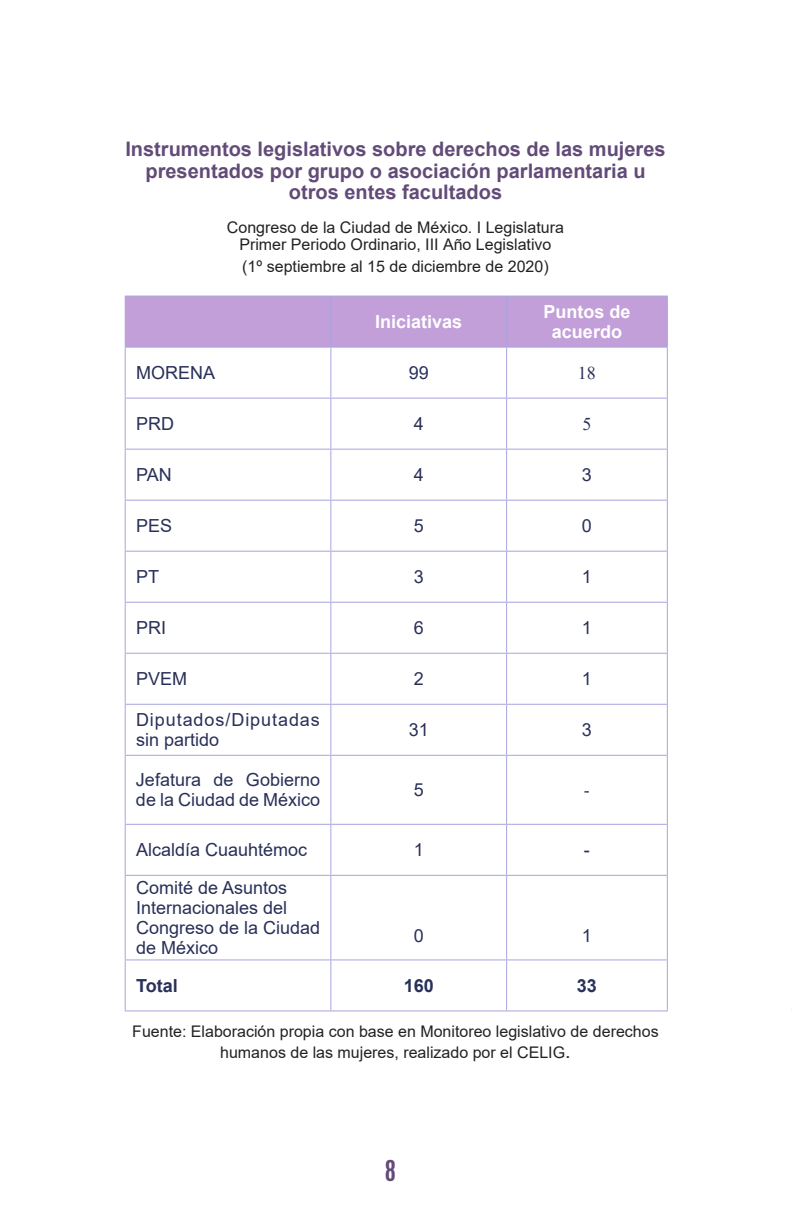
<style>
.page{position:relative;width:792px;height:1224px;background:#fff}
.page>*{position:absolute;margin:0;border:0;box-sizing:border-box;transform-origin:0 0}
.t1{font:700 24px "Antonio";color:#624b78}
.t2{font:700 20px/21.6px "Arial";color:#624b78;text-align:center}
.t3{font:18px/20px "Arial";color:#293059}
.t4{font:18px/20px "Arial";letter-spacing:.05em;color:#293059}
.t5{font:700 18px/20px "Arial";color:#fff;text-align:center}
.t6{font:700 18px "Arial";color:#293059}
.t7{font:18px "Times New Roman";color:#293059}
.t8{font:16px/17.2px "Arial";color:#222;text-align:center}
.s1{font-size:20px}
</style>
<div class="page">
<div style="left:126px;top:297px;width:541px;height:50px;background:#c29fd8"></div>
<hr style="left:125px;top:296px;width:206px;height:1px;background:#a7a4df">
<hr style="left:125px;top:297px;width:1px;height:50px;background:#a7a4df">
<hr style="left:331px;top:296px;width:176px;height:1px;background:#a7a4df">
<hr style="left:330px;top:297px;width:1px;height:50px;background:#a7a4df">
<hr style="left:507px;top:296px;width:161px;height:1px;background:#a7a4df">
<hr style="left:506px;top:297px;width:1px;height:50px;background:#a7a4df">
<hr style="left:667px;top:297px;width:1px;height:50px;background:#a7a4df">
<hr style="left:125px;top:347px;width:206px;height:1px;background:#a7a4df">
<hr style="left:125px;top:348px;width:1px;height:50px;background:#a7a4df">
<hr style="left:331px;top:347px;width:176px;height:1px;background:#a7a4df">
<hr style="left:330px;top:348px;width:1px;height:50px;background:#a7a4df">
<hr style="left:507px;top:347px;width:161px;height:1px;background:#a7a4df">
<hr style="left:506px;top:348px;width:1px;height:50px;background:#a7a4df">
<hr style="left:667px;top:348px;width:1px;height:50px;background:#a7a4df">
<hr style="left:125px;top:398px;width:206px;height:1px;background:#a7a4df">
<hr style="left:125px;top:399px;width:1px;height:50px;background:#a7a4df">
<hr style="left:331px;top:398px;width:176px;height:1px;background:#a7a4df">
<hr style="left:330px;top:399px;width:1px;height:50px;background:#a7a4df">
<hr style="left:507px;top:398px;width:161px;height:1px;background:#a7a4df">
<hr style="left:506px;top:399px;width:1px;height:50px;background:#a7a4df">
<hr style="left:667px;top:399px;width:1px;height:50px;background:#a7a4df">
<hr style="left:125px;top:449px;width:206px;height:1px;background:#a7a4df">
<hr style="left:125px;top:450px;width:1px;height:50px;background:#a7a4df">
<hr style="left:331px;top:449px;width:176px;height:1px;background:#a7a4df">
<hr style="left:330px;top:450px;width:1px;height:50px;background:#a7a4df">
<hr style="left:507px;top:449px;width:161px;height:1px;background:#a7a4df">
<hr style="left:506px;top:450px;width:1px;height:50px;background:#a7a4df">
<hr style="left:667px;top:450px;width:1px;height:50px;background:#a7a4df">
<hr style="left:125px;top:500px;width:206px;height:1px;background:#a7a4df">
<hr style="left:125px;top:501px;width:1px;height:50px;background:#a7a4df">
<hr style="left:331px;top:500px;width:176px;height:1px;background:#a7a4df">
<hr style="left:330px;top:501px;width:1px;height:50px;background:#a7a4df">
<hr style="left:507px;top:500px;width:161px;height:1px;background:#a7a4df">
<hr style="left:506px;top:501px;width:1px;height:50px;background:#a7a4df">
<hr style="left:667px;top:501px;width:1px;height:50px;background:#a7a4df">
<hr style="left:125px;top:551px;width:206px;height:1px;background:#a7a4df">
<hr style="left:125px;top:552px;width:1px;height:50px;background:#a7a4df">
<hr style="left:331px;top:551px;width:176px;height:1px;background:#a7a4df">
<hr style="left:330px;top:552px;width:1px;height:50px;background:#a7a4df">
<hr style="left:507px;top:551px;width:161px;height:1px;background:#a7a4df">
<hr style="left:506px;top:552px;width:1px;height:50px;background:#a7a4df">
<hr style="left:667px;top:552px;width:1px;height:50px;background:#a7a4df">
<hr style="left:125px;top:602px;width:206px;height:1px;background:#a7a4df">
<hr style="left:125px;top:603px;width:1px;height:50px;background:#a7a4df">
<hr style="left:331px;top:602px;width:176px;height:1px;background:#a7a4df">
<hr style="left:330px;top:603px;width:1px;height:50px;background:#a7a4df">
<hr style="left:507px;top:602px;width:161px;height:1px;background:#a7a4df">
<hr style="left:506px;top:603px;width:1px;height:50px;background:#a7a4df">
<hr style="left:667px;top:603px;width:1px;height:50px;background:#a7a4df">
<hr style="left:125px;top:653px;width:206px;height:1px;background:#a7a4df">
<hr style="left:125px;top:654px;width:1px;height:50px;background:#a7a4df">
<hr style="left:331px;top:653px;width:176px;height:1px;background:#a7a4df">
<hr style="left:330px;top:654px;width:1px;height:50px;background:#a7a4df">
<hr style="left:507px;top:653px;width:161px;height:1px;background:#a7a4df">
<hr style="left:506px;top:654px;width:1px;height:50px;background:#a7a4df">
<hr style="left:667px;top:654px;width:1px;height:50px;background:#a7a4df">
<hr style="left:125px;top:704px;width:206px;height:1px;background:#a7a4df">
<hr style="left:125px;top:705px;width:1px;height:50px;background:#a7a4df">
<hr style="left:331px;top:704px;width:176px;height:1px;background:#a7a4df">
<hr style="left:330px;top:705px;width:1px;height:50px;background:#a7a4df">
<hr style="left:507px;top:704px;width:161px;height:1px;background:#a7a4df">
<hr style="left:506px;top:705px;width:1px;height:50px;background:#a7a4df">
<hr style="left:667px;top:705px;width:1px;height:50px;background:#a7a4df">
<hr style="left:125px;top:755px;width:206px;height:1px;background:#a7a4df">
<hr style="left:125px;top:756px;width:1px;height:68px;background:#a7a4df">
<hr style="left:331px;top:755px;width:176px;height:1px;background:#a7a4df">
<hr style="left:330px;top:756px;width:1px;height:68px;background:#a7a4df">
<hr style="left:507px;top:755px;width:161px;height:1px;background:#a7a4df">
<hr style="left:506px;top:756px;width:1px;height:68px;background:#a7a4df">
<hr style="left:667px;top:756px;width:1px;height:68px;background:#a7a4df">
<hr style="left:125px;top:824px;width:206px;height:1px;background:#a7a4df">
<hr style="left:125px;top:825px;width:1px;height:50px;background:#a7a4df">
<hr style="left:331px;top:824px;width:176px;height:1px;background:#a7a4df">
<hr style="left:330px;top:825px;width:1px;height:50px;background:#a7a4df">
<hr style="left:507px;top:824px;width:161px;height:1px;background:#a7a4df">
<hr style="left:506px;top:825px;width:1px;height:50px;background:#a7a4df">
<hr style="left:667px;top:825px;width:1px;height:50px;background:#a7a4df">
<hr style="left:125px;top:875px;width:206px;height:1px;background:#a7a4df">
<hr style="left:125px;top:876px;width:1px;height:83px;background:#a7a4df">
<hr style="left:331px;top:875px;width:176px;height:1px;background:#a7a4df">
<hr style="left:330px;top:876px;width:1px;height:83px;background:#a7a4df">
<hr style="left:507px;top:875px;width:161px;height:1px;background:#a7a4df">
<hr style="left:506px;top:876px;width:1px;height:83px;background:#a7a4df">
<hr style="left:667px;top:876px;width:1px;height:83px;background:#a7a4df">
<hr style="left:125px;top:959px;width:206px;height:1px;background:#a7a4df">
<hr style="left:125px;top:960px;width:1px;height:50px;background:#a7a4df">
<hr style="left:331px;top:959px;width:176px;height:1px;background:#a7a4df">
<hr style="left:330px;top:960px;width:1px;height:50px;background:#a7a4df">
<hr style="left:507px;top:959px;width:161px;height:1px;background:#a7a4df">
<hr style="left:506px;top:960px;width:1px;height:50px;background:#a7a4df">
<hr style="left:667px;top:960px;width:1px;height:50px;background:#a7a4df">
<hr style="left:125px;top:1010px;width:206px;height:1px;background:#a7a4df">
<hr style="left:331px;top:1010px;width:176px;height:1px;background:#a7a4df">
<hr style="left:507px;top:1010px;width:161px;height:1px;background:#a7a4df">
<p class="t2" style="left:125px;top:139px;width:542px">Instrumentos legislativos sobre derechos de las mujeres presentados por grupo o asociación parlamentaria u otros entes facultados</p>
<p class="t8" style="left:227px;top:218px;width:339px">Congreso de la Ciudad de México. I Legislatura<br>Primer Periodo Ordinario, III Año Legislativo</p>
<p class="t8" style="left:242px;top:257px;width:308px">(1º septiembre al 15 de diciembre de 2020)</p>
<p class="t5" style="left:375px;top:312px;width:89px">Iniciativas</p>
<p class="t5" style="left:543px;top:302px;width:89px">Puntos de acuerdo</p>
<p class="t3" style="left:136px;top:363px;width:81px">MORENA</p>
<p class="t3" style="left:409px;top:363px;width:22px">99</p>
<p class="t7" style="left:578px;top:360px;width:19px">18</p>
<p class="t3" style="left:136px;top:414px;width:39px">PRD</p>
<p class="t3" style="left:414px;top:414px;width:12px">4</p>
<p class="t7" style="left:582px;top:411px;width:10px">5</p>
<p class="t3" style="left:136px;top:465px;width:37px">PAN</p>
<p class="t3" style="left:414px;top:465px;width:12px">4</p>
<p class="t3" style="left:582px;top:465px;width:12px">3</p>
<p class="t3" style="left:136px;top:516px;width:38px">PES</p>
<p class="t3" style="left:414px;top:516px;width:12px">5</p>
<p class="t3" style="left:582px;top:516px;width:12px">0</p>
<p class="t3" style="left:136px;top:567px;width:25px">PT</p>
<p class="t3" style="left:414px;top:567px;width:12px">3</p>
<p class="t3" style="left:582px;top:567px;width:12px">1</p>
<p class="t3" style="left:136px;top:618px;width:32px">PRI</p>
<p class="t3" style="left:414px;top:618px;width:12px">6</p>
<p class="t3" style="left:582px;top:618px;width:12px">1</p>
<p class="t3" style="left:136px;top:669px;width:53px">PVEM</p>
<p class="t3" style="left:414px;top:669px;width:12px">2</p>
<p class="t3" style="left:582px;top:669px;width:12px">1</p>
<p class="t4" style="left:136px;top:710px;width:185px">Diputados/Diputadas sin partido</p>
<p class="t3" style="left:409px;top:720px;width:22px">31</p>
<p class="t3" style="left:582px;top:720px;width:12px">3</p>
<p class="t3" style="left:136px;top:770px;width:186px">Jefatura de Gobierno de la Ciudad de México</p>
<p class="t3" style="left:414px;top:780px;width:12px">5</p>
<p class="t7" style="left:584px;top:777px;width:7px">-</p>
<p class="t3" style="left:136px;top:840px;width:173px">Alcaldía Cuauhtémoc</p>
<p class="t3" style="left:414px;top:840px;width:12px">1</p>
<p class="t3" style="left:584px;top:840px;width:7px">-</p>
<p class="t3" style="left:136px;top:878px;width:186px">Comité de Asuntos<br>Internacionales del<br>Congreso de la Ciudad de México</p>
<p class="t3" style="left:414px;top:926px;width:12px">0</p>
<p class="t3" style="left:582px;top:926px;width:12px">1</p>
<p class="t6" style="left:136px;top:973px;width:43px">Total</p>
<p class="t6" style="left:404px;top:973px;width:32px">160</p>
<p class="t6" style="left:577px;top:973px;width:22px">33</p>
<p class="t8" style="left:132px;top:1020px;width:528px;line-height:21.6px">Fuente: Elaboración propia con base en Monitoreo legislativo de derechos humanos de las mujeres, realizado por el CELIG<span class="s1">.</span></p>
<h1 class="t1" style="left:385px;top:1152px;width:13px">8</h1>
</div>
